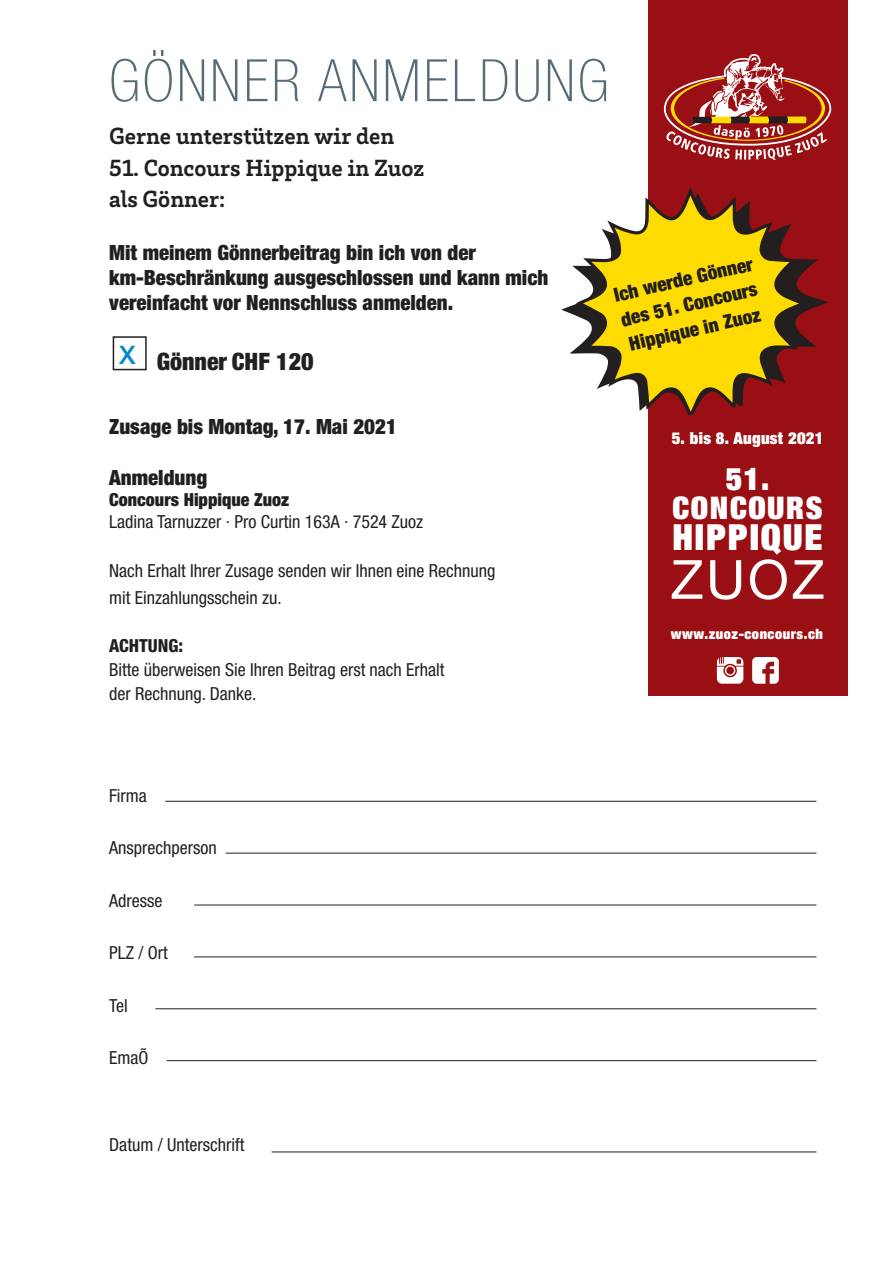
<style>
.page{position:relative;width:893px;height:1263px;background:#fff}
.page>*{position:absolute;margin:0;border:0;box-sizing:border-box;transform-origin:0 0}
.t1{font:100 condensed 58.5px "Helvetica Neue";letter-spacing:.05em;color:#556c78}
.t2{font:54px "Helvetica Neue";color:#fff}
.t3{font:900 expanded 36px "Helvetica Neue";letter-spacing:.05em;color:#fff}
.t4{font:900 expanded 31.2px/28.8px "Helvetica Neue";letter-spacing:.05em;color:#fff;text-align:center}
.t5{font:500 25.5px "Helvetica Neue";color:#0089cf}
.t6{font:700 24px/31.5px "Brix Slab";color:#231f20}
.t7{font:900 condensed 24px "Helvetica Neue";color:#231f20}
.t8{font:900 condensed 21px/25.2px "Helvetica Neue";color:#231f20}
.t9{font:900 condensed 19.5px/25.5px "Helvetica Neue";color:#231f20;text-align:justify}
.t10{font:condensed 18px/27px "Helvetica Neue";color:#231f20}
.t11{font:900 condensed 18px "Helvetica Neue";color:#231f20}
.t12{font:800 condensed 18px "Helvetica Neue";color:#231f20}
.t13{font:900 expanded 16.5px "Helvetica Neue";letter-spacing:.02em;color:#fff}
.t14{font:900 expanded 14.25px "Helvetica Neue";letter-spacing:.04em;color:#fff}
</style>
<div class="page">
<div style="left:648px;top:0;width:199px;height:695px;background:#990f13"></div>
<svg style="left:664px;top:54px;width:167px;height:106px"></svg>
<hr style="left:165px;top:801px;width:651px;height:1px;background:#231f20">
<hr style="left:226px;top:853px;width:590px;height:1px;background:#231f20">
<hr style="left:194px;top:905px;width:622px;height:1px;background:#231f20">
<hr style="left:194px;top:956px;width:622px;height:1px;background:#231f20">
<hr style="left:155px;top:1008px;width:661px;height:1px;background:#231f20">
<hr style="left:167px;top:1060px;width:649px;height:1px;background:#231f20">
<hr style="left:272px;top:1151px;width:544px;height:1px;background:#231f20">
<div style="left:113px;top:336px;width:34px;height:34px;border:2px solid #231f20"></div>
<svg style="left:561px;top:259px;width:267px;height:95px"></svg>
<svg style="left:572px;top:187px;width:238px;height:228px"></svg>
<svg style="left:752px;top:657px;width:27px;height:27px"></svg>
<svg style="left:717px;top:657px;width:26px;height:27px"></svg>
<h1 class="t1" style="left:109px;top:48px;width:501px">GÖNNER ANMELDUNG</h1>
<h3 class="t6" style="left:109px;top:119px;width:286px">Gerne unterstützen wir den</h3>
<h3 class="t6" style="left:109px;top:151px;width:317px">51. Concours Hippique in Zuoz als Gönner:</h3>
<p class="t8" style="left:109px;top:239px;width:441px">Mit meinem Gönnerbeitrag bin ich von der km-Beschränkung ausgeschlossen und kann mich vereinfacht vor Nennschluss anmelden.</p>
<p class="t9" style="left:611px;top:282px;width:144px;rotate:-13deg">Ich werde Gönner des 51. Concours Hippique in Zuoz</p>
<h3 class="t5" style="left:119px;top:339px;width:18px">X</h3>
<h3 class="t7" style="left:157px;top:347px;width:158px">Gönner CHF 120</h3>
<p class="t8" style="left:109px;top:414px;width:289px">Zusage bis Montag, 17. Mai 2021</p>
<p class="t8" style="left:109px;top:464px;width:100px">Anmeldung</p>
<p class="t11" style="left:109px;top:489px;width:181px">Concours Hippique Zuoz</p>
<p class="t10" style="left:109px;top:508px;width:315px">Ladina Tarnuzzer · Pro Curtin 163A · 7524 Zuoz</p>
<p class="t10" style="left:109px;top:557px;width:388px">Nach Erhalt Ihrer Zusage senden wir Ihnen eine Rechnung mit Einzahlungsschein zu.</p>
<p class="t12" style="left:109px;top:634px;width:76px">ACHTUNG:</p>
<p class="t10" style="left:109px;top:657px;width:337px;line-height:24px">Bitte überweisen Sie Ihren Beitrag erst nach Erhalt der Rechnung. Danke.</p>
<p class="t10" style="left:109px;top:782px;width:39px">Firma</p>
<p class="t10" style="left:109px;top:834px;width:109px">Ansprechperson</p>
<p class="t10" style="left:109px;top:887px;width:55px">Adresse</p>
<p class="t10" style="left:109px;top:939px;width:60px">PLZ / Ort</p>
<p class="t10" style="left:109px;top:992px;width:20px">Tel</p>
<p class="t10" style="left:109px;top:1044px;width:41px">Email</p>
<p class="t10" style="left:109px;top:1131px;width:137px">Datum / Unterschrift</p>
<p class="t13" style="left:672px;top:427px;width:153px">5. bis 8. August 2021</p>
<h3 class="t4" style="left:673px;top:464px;width:151px">51.<br>CONCOURS</h3>
<h3 class="t3" style="left:672px;top:514px;width:152px">HIPPIQUE</h3>
<h2 class="t2" style="left:670px;top:547px;width:156px">ZUOZ</h2>
<p class="t14" style="left:671px;top:625px;width:154px">www.zuoz-concours.ch</p>
</div>
